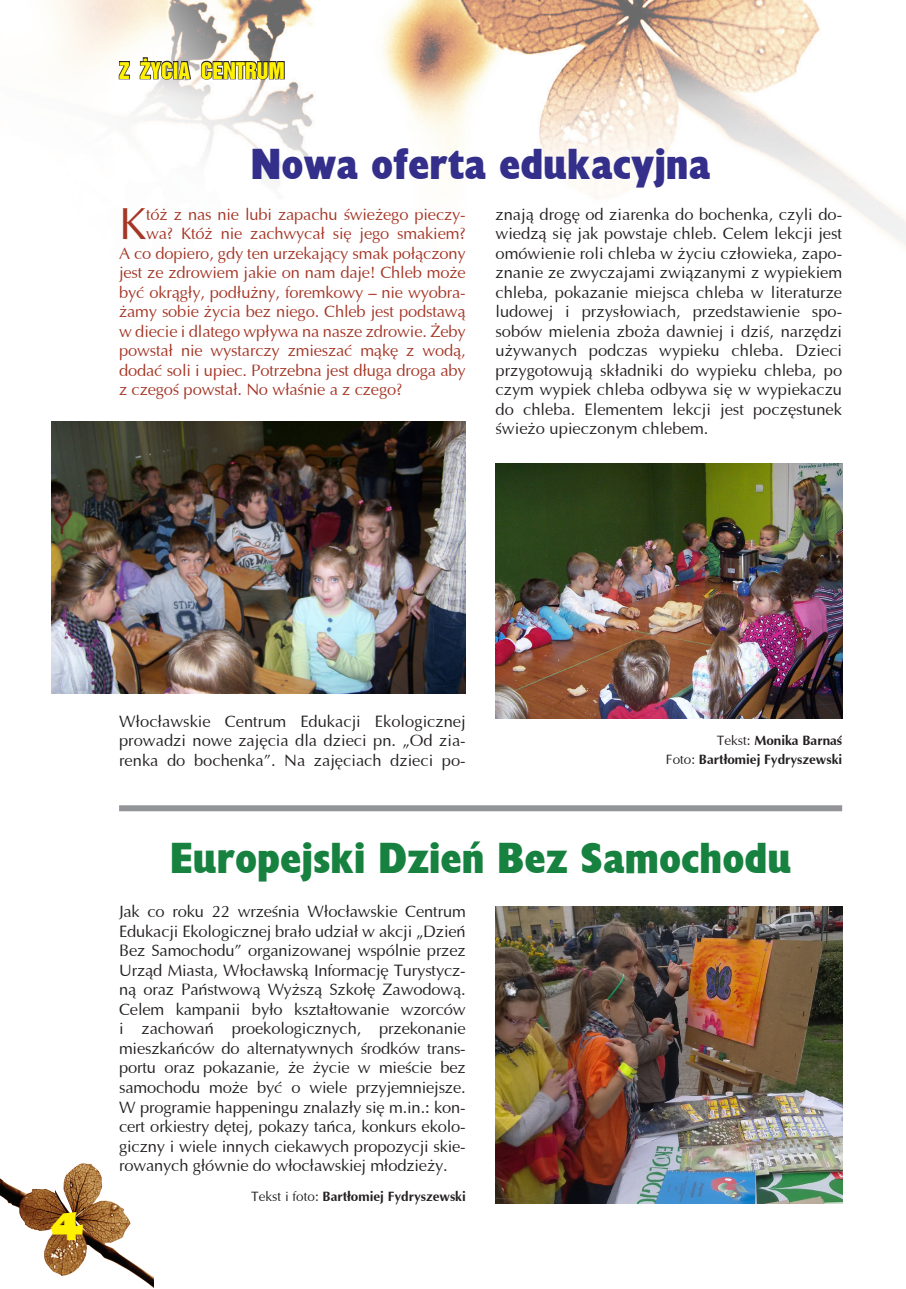
<style>
.page{position:relative;width:906px;height:1289px;background:#fff}
.page>*{position:absolute;margin:0;border:0;box-sizing:border-box;transform-origin:0 0}
.t1{font:45.15px "Ottawa";color:#a53626}
.t2{font:900 42px "EFN Gilead";color:#17813f}
.t3{font:900 42px "EFN Gilead";color:#332f8a}
.t4{font:30px "FL Jazzowy Gruby";color:#fff101}
.t5{font:21px "Switzerland Inserat Plain PL";color:#fff101}
.t6{font:16.5px/19.5px "Ottawa";color:#231f20;text-align:justify}
.t7{font:16.5px "Ottawa";letter-spacing:-.01em;color:#a53626}
.t8{font:700 13.5px/19.5px "Ottawa";color:#231f20;text-align:right}
.s1{font-weight:400}
</style>
<div class="page">
<img style="left:0;top:1163px;width:153px;height:125px">
<img style="left:52px;top:0;width:854px;height:247px">
<svg style="left:118px;top:60px;width:13px;height:20px"></svg>
<svg style="left:139px;top:56px;width:53px;height:25px"></svg>
<svg style="left:200px;top:47px;width:85px;height:47px"></svg>
<img style="left:495px;top:463px;width:347px;height:256px">
<img style="left:51px;top:421px;width:415px;height:272px">
<img style="left:495px;top:906px;width:347px;height:297px">
<div style="left:119px;top:805px;width:723px;height:6px;background:#939598"></div>
<p class="t5" style="left:119px;top:58px;width:167px">Z ŻYCIA CENTRUM</p>
<h2 class="t3" style="left:250px;top:137px;width:461px">Nowa oferta edukacyjna</h2>
<h1 class="t1" style="left:119px;top:197px;width:29px">K</h1>
<p class="t7" style="left:146px;top:204px;width:321px">tóż z nas nie lubi zapachu świeżego pieczy-</p>
<p class="t7" style="left:146px;top:224px;width:321px">wa? Któż nie zachwycał się jego smakiem?</p>
<p class="t7" style="left:119px;top:243px;width:348px">A co dopiero, gdy ten urzekający smak połączony</p>
<p class="t7" style="left:119px;top:263px;width:348px">jest ze zdrowiem jakie on nam daje! Chleb może</p>
<p class="t7" style="left:119px;top:282px;width:348px">być okrągły, podłużny, foremkowy – nie wyobra-</p>
<p class="t7" style="left:119px;top:302px;width:348px">żamy sobie życia bez niego. Chleb jest podstawą</p>
<p class="t7" style="left:119px;top:321px;width:348px">w diecie i dlatego wpływa na nasze zdrowie. Żeby</p>
<p class="t7" style="left:119px;top:341px;width:348px">powstał nie wystarczy zmieszać mąkę z wodą,</p>
<p class="t7" style="left:119px;top:360px;width:348px">dodać soli i upiec. Potrzebna jest długa droga aby</p>
<p class="t7" style="left:119px;top:380px;width:285px">z czegoś powstał. No właśnie a z czego?</p>
<p class="t6" style="left:495px;top:204px;width:348px">znają drogę od ziarenka do bochenka, czyli do&shy;wiedzą się jak powstaje chleb. Celem lekcji jest omówienie roli chleba w życiu człowieka, zapo&shy;znanie ze zwyczajami związanymi z wypiekiem chleba, pokazanie miejsca chleba w literaturze ludowej i przysłowiach, przedstawienie spo&shy;sobów mielenia zboża dawniej i dziś, narzędzi używanych podczas wypieku chleba. Dzieci przygotowują składniki do wypieku chleba, po czym wypiek chleba odbywa się w wypiekaczu do chleba. Elementem lekcji jest poczęstunek świeżo upieczonym chlebem.</p>
<h3 class="t4" style="left:51px;top:1206px;width:34px">4</h3>
<p class="t6" style="left:119px;top:711px;width:348px">Włocławskie Centrum Edukacji Ekologicznej prowadzi nowe zajęcia dla dzieci pn. „Od zia&shy;renka do bochenka”. Na zajęciach dzieci po-</p>
<p class="t8" style="left:666px;top:730px;width:178px"><span class="s1">Tekst:</span> Monika Barnaś<br><span class="s1">Foto:</span> Bartłomiej Fydryszewski</p>
<h2 class="t2" style="left:170px;top:830px;width:623px">Europejski Dzień Bez Samochodu</h2>
<p class="t6" style="left:119px;top:902px;width:348px">Jak co roku 22 września Włocławskie Centrum Edukacji Ekologicznej brało udział w akcji „Dzień Bez Samochodu” organizowanej wspólnie przez Urząd Miasta, Włocławską Informację Turystycz&shy;ną oraz Państwową Wyższą Szkołę Zawodową.<br>Celem kampanii było kształtowanie wzorców i zachowań proekologicznych, przekonanie mieszkańców do alternatywnych środków trans&shy;portu oraz pokazanie, że życie w mieście bez samochodu może być o wiele przyjemniejsze.<br>W programie happeningu znalazły się m.in.: kon&shy;cert orkiestry dętej, pokazy tańca, konkurs ekolo&shy;giczny i wiele innych ciekawych propozycji skie&shy;rowanych głównie do włocławskiej młodzieży.</p>
<p class="t8" style="left:251px;top:1186px;width:216px"><span class="s1">Tekst i foto:</span> Bartłomiej Fydryszewski</p>
</div>
